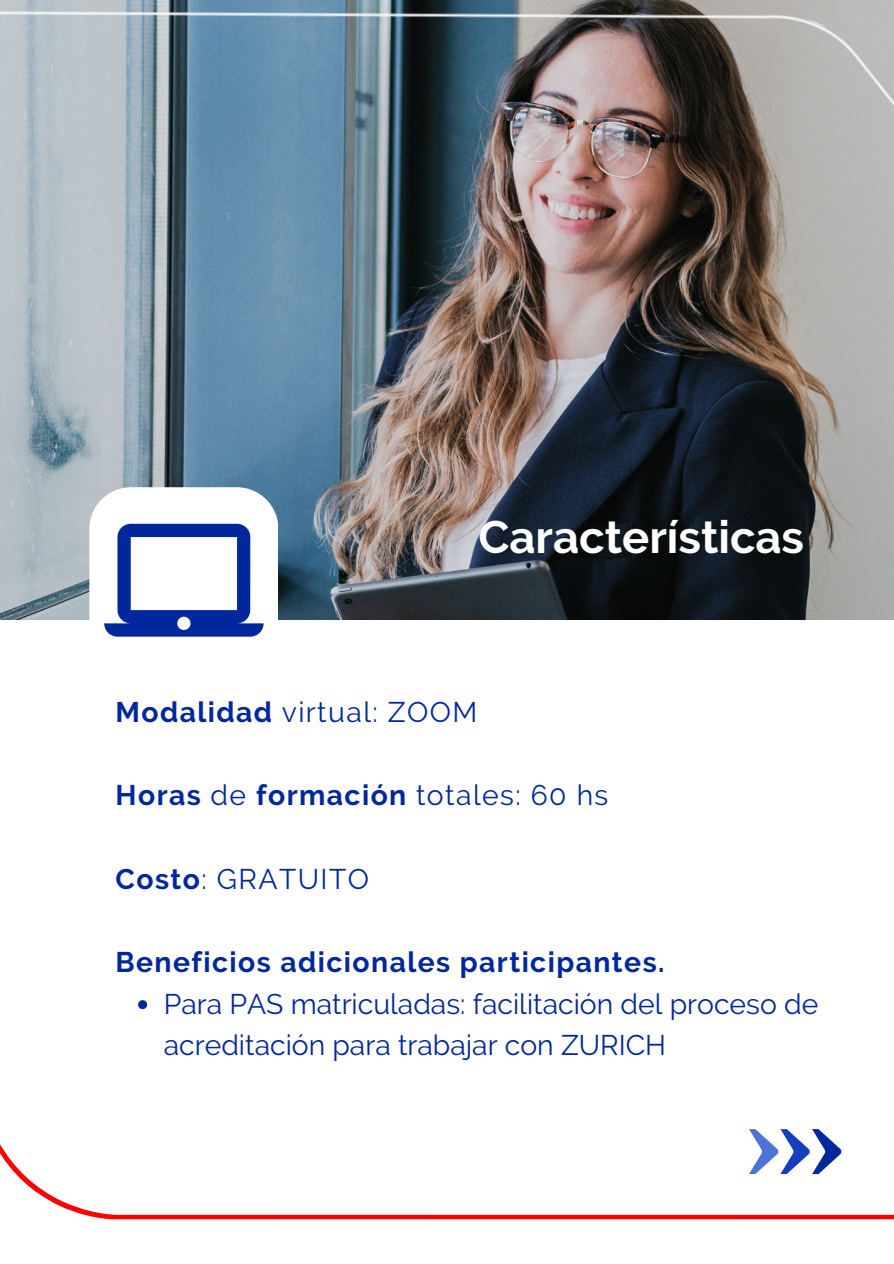
<style>
.page{position:relative;width:894px;height:1264px;background:#fff}
.page>*{position:absolute;margin:0;border:0;box-sizing:border-box;transform-origin:0 0}
.t1{font:700 45.3px "Raleway";color:#fff}
.t2{font:28.35px/41.7px "Raleway";color:#00289c}
.t3{font:700 28.35px "Raleway";letter-spacing:.05em;color:#00289c}
.t4{font:28.35px "Raleway";letter-spacing:.05em;color:#00289c}
.s1{font-weight:700}
.s2{font-weight:400}
</style>
<div class="page">
<img style="left:0;top:538px;width:893px;height:82px">
<img style="left:0;top:0;width:893px;height:538px">
<svg style="left:0;top:1000px;width:893px;height:220px"></svg>
<svg style="left:89px;top:487px;width:189px;height:150px"></svg>
<p class="t1" style="left:478px;top:511px;width:327px">Características</p>
<p class="t4" style="left:115px;top:695px;width:363px"><span class="s1">Modalidad</span> virtual: ZOOM</p>
<p class="t3" style="left:115px;top:778px;width:494px">Horas <span class="s2">de</span> formación <span class="s2">totales: 60 hs</span></p>
<h1 class="t4" style="left:115px;top:862px;width:255px"><span class="s1">Costo</span>: GRATUITO</h1>
<p class="t3" style="left:115px;top:945px;width:550px">Beneficios adicionales participantes.</p>
<p class="t2" style="left:164px;top:982px;width:656px">Para PAS matriculadas: facilitación del proceso de acreditación para trabajar con ZURICH</p>
</div>
